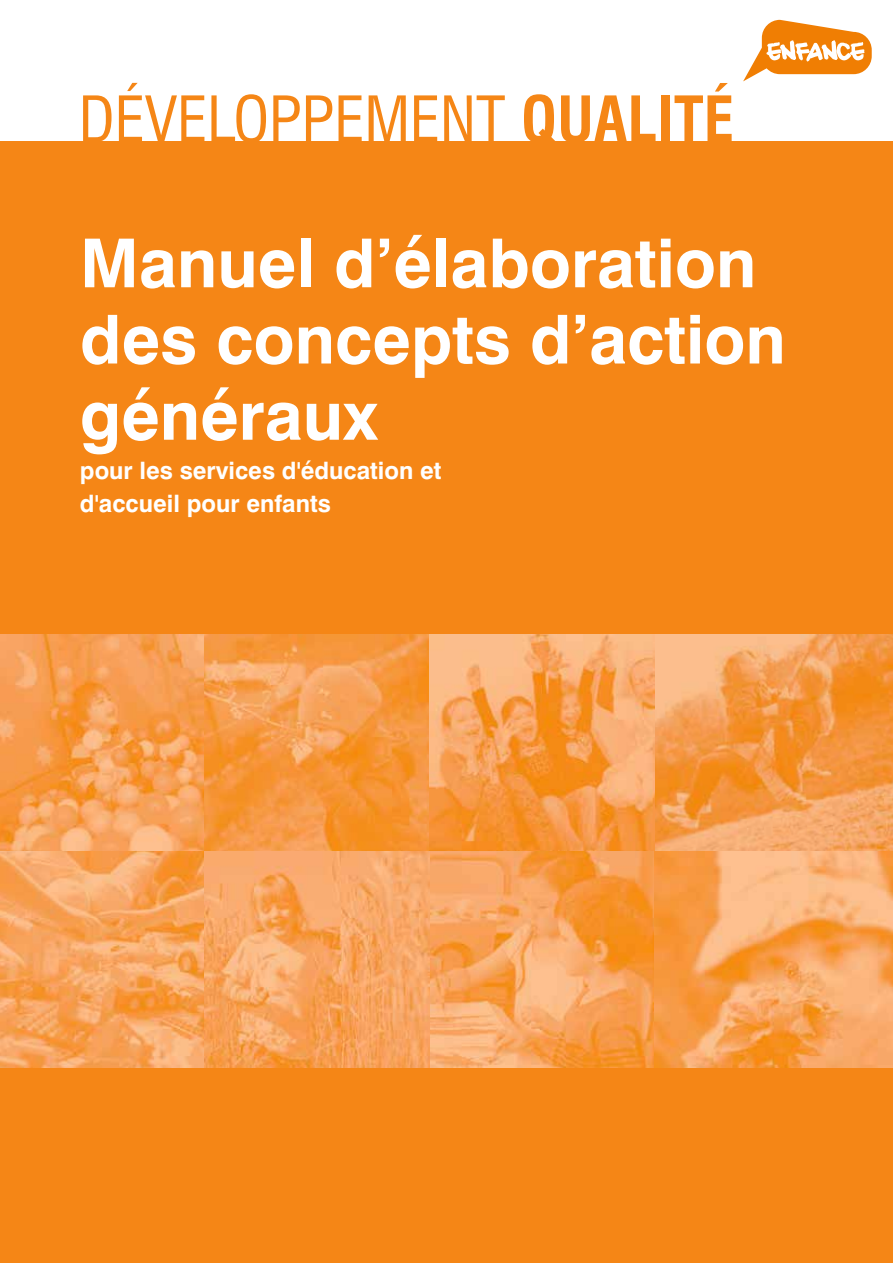
<style>
.page{position:relative;width:893px;height:1263px;background:#fff}
.page>*{position:absolute;margin:0;border:0;box-sizing:border-box;transform-origin:0 0}
.t1{font:700 67.65px/76.2px "Swiss 721 BT";color:#fff}
.t2{font:condensed 61.5px "Swiss 721 BT";color:#f58616}
.t3{font:700 24px/33.5px "Swiss 721 BT";color:#fff}
.s1{font-weight:700}
</style>
<div class="page">
<div style="left:0;top:142px;width:893px;height:1121px;background:#f58616"></div>
<svg style="left:743px;top:20px;width:129px;height:61px"></svg>
<img style="left:0;top:634px;width:893px;height:433px">
<h2 class="t2" style="left:79px;top:82px;width:656px">DÉVELOPPEMENT <span class="s1">QUALITÉ</span></h2>
<h1 class="t1" style="left:80px;top:224px;width:707px">Manuel d’élaboration des concepts d’action généraux</h1>
<p class="t3" style="left:80px;top:453px;width:363px">pour les services d'éducation et d'accueil pour enfants</p>
</div>
